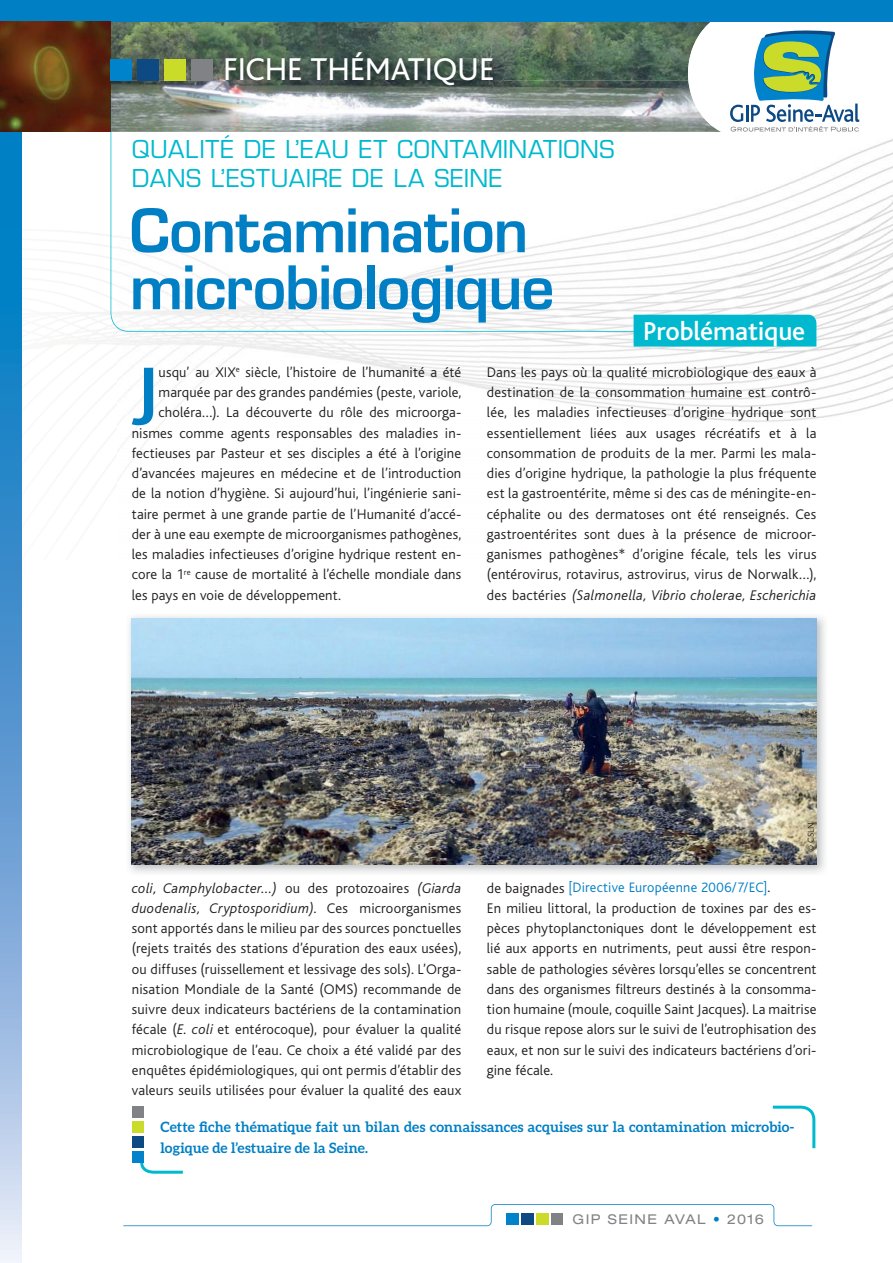
<style>
.page{position:relative;width:893px;height:1263px;background:#fff}
.page>*{position:absolute;margin:0;border:0;box-sizing:border-box;transform-origin:0 0}
.t1{font:700 68.4px "Bliss";color:#007fc4;scale:1.11 1}
.t2{font:600 58.5px/57px "Eurostile LT Std";letter-spacing:-.02em;color:#007fc4}
.t3{font:33px "Bliss";letter-spacing:-.005em;color:#fff}
.t4{font:500 27px "Bliss";letter-spacing:-.005em;color:#fff}
.t5{font:24px/28.5px "Eurostile LT Std";letter-spacing:.03em;color:#00b9ce}
.t6{font:300 14.7px/20.2px "Bliss";letter-spacing:.01em;color:#231f20;text-align:justify}
.t7{font:700 14.25px/21px "Aleo";letter-spacing:.01em;color:#007fc4}
.t8{font:300 14.25px "Bliss";letter-spacing:.015em;color:#007fc4}
.t9{font:expanded 13.5px "Helvetica Neue";letter-spacing:.105em;color:#808285}
.t10{font:300 9px "Bliss";color:#231f20}
.s1{font-style:italic}
.s2{font-size:14.7px;color:#231f20}
.s3{color:#007fc4}
</style>
<div class="page">
<img style="left:111px;top:21px;width:601px;height:60px">
<div style="left:688px;top:10px;width:111px;height:127px;background:#fff;border-radius:50%"></div>
<img style="left:21px;top:132px;width:97px;height:428px">
<img style="left:739px;top:119px;width:154px;height:303px">
<img style="left:111px;top:81px;width:577px;height:51px">
<img style="left:688px;top:81px;width:110px;height:56px">
<img style="left:222px;top:48px;width:282px;height:48px">
<div style="left:0;top:0;width:893px;height:21px;background:#007fc4"></div>
<svg style="left:111px;top:96px;width:527px;height:236px"></svg>
<div style="left:634px;top:315px;width:182px;height:32px;background:#00b9ce"></div>
<svg style="left:123px;top:1204px;width:689px;height:22px"></svg>
<svg style="left:140px;top:1162px;width:43px;height:12px"></svg>
<svg style="left:773px;top:1106px;width:42px;height:42px"></svg>
<div style="left:132px;top:1151px;width:12px;height:11px;background:#0083ca"></div>
<div style="left:132px;top:1136px;width:12px;height:12px;background:#0d4a84"></div>
<div style="left:132px;top:1121px;width:12px;height:12px;background:#cadb2a"></div>
<div style="left:132px;top:1106px;width:12px;height:12px;background:#808285"></div>
<svg style="left:0;top:132px;width:21px;height:1131px;background:#5a9fd4"></svg>
<img style="left:0;top:21px;width:111px;height:111px">
<div style="left:111px;top:60px;width:21px;height:21px;background:#0083ca"></div>
<div style="left:138px;top:60px;width:21px;height:21px;background:#0d4a84"></div>
<div style="left:165px;top:60px;width:21px;height:21px;background:#cadb2a"></div>
<div style="left:192px;top:60px;width:21px;height:21px;background:#808285"></div>
<svg style="left:730px;top:30px;width:129px;height:102px"></svg>
<img style="left:129px;top:616px;width:696px;height:257px">
<img style="left:132px;top:618px;width:684px;height:247px">
<p class="t3" style="left:223px;top:58px;width:273px">FICHE THÉMATIQUE</p>
<p class="t5" style="left:132px;top:136px;width:484px">QUALITÉ DE L’EAU ET CONTAMINATIONS<br>DANS L’ESTUAIRE DE LA SEINE</p>
<p class="t2" style="left:130px;top:207px;width:426px">Contamination microbiologique</p>
<p class="t4" style="left:643px;top:314px;width:164px">Problématique</p>
<p class="t1" style="left:133px;top:365px;width:24px">J</p>
<p class="t6" style="left:159px;top:363px;width:304px">usqu’ au XIX<sup>e</sup> siècle, l’histoire de l’humanité a été</p>
<p class="t6" style="left:159px;top:383px;width:304px">marquée par des grandes pandémies (peste, variole,</p>
<p class="t6" style="left:159px;top:403px;width:304px">choléra…). La découverte du rôle des microorga-</p>
<p class="t6" style="left:132px;top:424px;width:331px">nismes comme agents responsables des maladies in-</p>
<p class="t6" style="left:132px;top:444px;width:331px">fectieuses par Pasteur et ses disciples a été à l’origine</p>
<p class="t6" style="left:132px;top:464px;width:331px">d’avancées majeures en médecine et de l’introduction</p>
<p class="t6" style="left:132px;top:484px;width:331px">de la notion d’hygiène. Si aujourd’hui, l’ingénierie sani-</p>
<p class="t6" style="left:132px;top:505px;width:331px">taire permet à une grande partie de l’Humanité d’accé-</p>
<p class="t6" style="left:132px;top:525px;width:331px">der à une eau exempte de microorganismes pathogènes,</p>
<p class="t6" style="left:132px;top:545px;width:331px">les maladies infectieuses d’origine hydrique restent en-</p>
<p class="t6" style="left:132px;top:565px;width:331px">core la 1<sup>re</sup> cause de mortalité à l’échelle mondiale dans</p>
<p class="t6" style="left:132px;top:586px;width:211px">les pays en voie de développement.</p>
<p class="t6" style="left:487px;top:363px;width:331px">Dans les pays où la qualité microbiologique des eaux à destination de la consommation humaine est contrô&shy;lée, les maladies infectieuses d’origine hydrique sont essentiellement liées aux usages récréatifs et à la consommation de produits de la mer. Parmi les mala&shy;dies d’origine hydrique, la pathologie la plus fréquente est la gastroentérite, même si des cas de méningite-en&shy;céphalite ou des dermatoses ont été renseignés. Ces gastroentérites sont dues à la présence de microor&shy;ganismes pathogènes* d’origine fécale, tels les virus (entérovirus, rotavirus, astrovirus, virus de Norwalk…), des bactéries <span class="s1">(Salmonella, Vibrio cholerae, Escherichia</span></p>
<p class="t10" style="left:807px;top:852px;width:32px;rotate:-90deg">© CSLN</p>
<p class="t6" style="left:132px;top:878px;width:331px"><span class="s1">coli, Camphylobacter…)</span> ou des protozoaires <span class="s1">(Giarda duodenalis, Cryptosporidium).</span> Ces microorganismes sont apportés dans le milieu par des sources ponctuelles (rejets traités des stations d’épuration des eaux usées), ou diffuses (ruissellement et lessivage des sols). L’Orga&shy;nisation Mondiale de la Santé (OMS) recommande de suivre deux indicateurs bactériens de la contamination fécale (<span class="s1">E. coli</span> et entérocoque), pour évaluer la qualité microbiologique de l’eau. Ce choix a été validé par des enquêtes épidémiologiques, qui ont permis d’établir des valeurs seuils utilisées pour évaluer la qualité des eaux</p>
<p class="t8" style="left:487px;top:882px;width:285px"><span class="s2">de baignades</span> [Directive Européenne 2006/7/EC]<span class="s2">.</span></p>
<p class="t6" style="left:487px;top:899px;width:331px">En milieu littoral, la production de toxines par des es&shy;pèces phytoplanctoniques dont le développement est lié aux apports en nutriments, peut aussi être respon&shy;sable de pathologies sévères lorsqu’elles se concentrent dans des organismes filtreurs destinés à la consomma&shy;tion humaine (moule, coquille Saint Jacques). La maitrise du risque repose alors sur le suivi de l’eutrophisation des eaux, et non sur le suivi des indicateurs bactériens d’ori&shy;gine fécale.</p>
<p class="t7" style="left:161px;top:1117px;width:635px">Cette fiche thématique fait un bilan des connaissances acquises sur la contamination microbio&shy;logique de l’estuaire de la Seine.</p>
<p class="t9" style="left:573px;top:1214px;width:193px">GIP SEINE AVAL <span class="s3">•</span> 2016</p>
</div>
